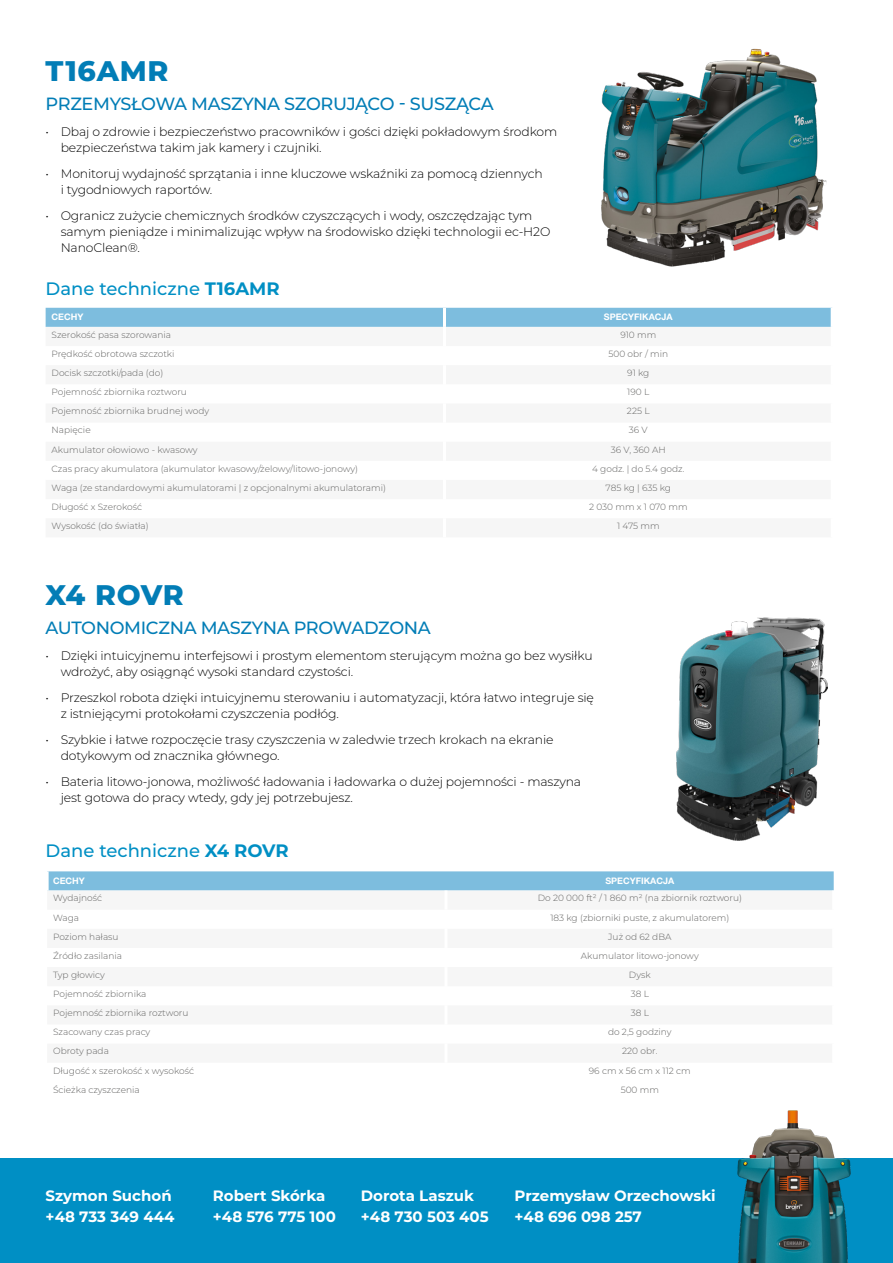
<style>
.page{position:relative;width:893px;height:1263px;background:#fff}
.page>*{position:absolute;margin:0;border:0;box-sizing:border-box;transform-origin:0 0}
.t1{font:800 28.35px "Montserrat";letter-spacing:.025em;color:#027db6}
.t2{font:500 18px "Montserrat";color:#008fc4}
.t3{font:500 17.7px "Montserrat";letter-spacing:-.02em;color:#027db6}
.t4{font:700 15px/21px "Montserrat";color:#fff}
.t5{font:300 12.45px/15.9px "Montserrat";letter-spacing:-.01em;color:#000}
.t6{font:300 9px "Montserrat";color:#616160}
.t7{font:700 9px "Helvetica Neue LT Pro";color:#fff}
.s1{font-weight:700}
</style>
<div class="page">
<div style="left:0;top:1159px;width:893px;height:104px;background:#008fc4"></div>
<div style="left:46px;top:308px;width:785px;height:19px;background:#7dbdde"></div>
<hr style="left:443px;top:308px;width:3px;height:19px;background:#fff">
<div style="left:49px;top:871px;width:785px;height:19px;background:#7dbdde"></div>
<svg style="left:47px;top:890px;width:785px;height:1px"></svg>
<hr style="left:444px;top:890px;width:3px;height:20px;background:#fff">
<img style="left:601px;top:48px;width:226px;height:219px">
<img style="left:676px;top:617px;width:151px;height:223px">
<img style="left:723px;top:1111px;width:127px;height:152px">
<h1 class="t1" style="left:46px;top:50px;width:124px">T16AMR</h1>
<h3 class="t3" style="left:46px;top:91px;width:450px">PRZEMYSŁOWA MASZYNA SZORUJĄCO - SUSZĄCA</h3>
<p class="t5" style="left:61px;top:123px;width:498px;text-indent:-15px">• Dbaj o zdrowie i bezpieczeństwo pracowników i gości dzięki pokładowym środkom bezpieczeństwa takim jak kamery i czujniki.</p>
<p class="t5" style="left:61px;top:165px;width:484px;text-indent:-15px">• Monitoruj wydajność sprzątania i inne kluczowe wskaźniki za pomocą dziennych i tygodniowych raportów.</p>
<p class="t5" style="left:61px;top:207px;width:491px;text-indent:-15px">• Ogranicz zużycie chemicznych środków czyszczących i wody, oszczędzając tym samym pieniądze i minimalizując wpływ na środowisko dzięki technologii ec-H2O<br>NanoClean®.</p>
<h2 class="t2" style="left:46px;top:276px;width:235px">Dane techniczne <span class="s1">T16AMR</span></h2>
<p class="t7" style="left:52px;top:311px;width:33px">CECHY</p>
<p class="t7" style="left:604px;top:311px;width:70px">SPECYFIKACJA</p>
<p class="t6" style="left:52px;top:328px;width:121px">Szerokość pasa szorowania</p>
<p class="t6" style="left:620px;top:328px;width:37px">910 mm</p>
<p class="t6" style="left:52px;top:348px;width:124px">Prędkość obrotowa szczotki</p>
<p class="t6" style="left:608px;top:348px;width:61px">500 obr / min</p>
<p class="t6" style="left:52px;top:367px;width:113px">Docisk szczotki/pada (do)</p>
<p class="t6" style="left:627px;top:367px;width:24px">91 kg</p>
<p class="t6" style="left:52px;top:386px;width:137px">Pojemność zbiornika roztworu</p>
<p class="t6" style="left:627px;top:386px;width:24px">190 L</p>
<p class="t6" style="left:52px;top:405px;width:159px">Pojemność zbiornika brudnej wody</p>
<p class="t6" style="left:627px;top:405px;width:24px">225 L</p>
<p class="t6" style="left:52px;top:424px;width:41px">Napięcie</p>
<p class="t6" style="left:629px;top:424px;width:20px">36 V</p>
<p class="t6" style="left:52px;top:443px;width:147px">Akumulator ołowiowo - kwasowy</p>
<p class="t6" style="left:611px;top:443px;width:57px">36 V, 360 AH</p>
<p class="t6" style="left:52px;top:462px;width:308px">Czas pracy akumulatora (akumulator kwasowy/żelowy/litowo-jonowy)</p>
<p class="t6" style="left:592px;top:462px;width:94px">4 godz. | do 5.4 godz.</p>
<p class="t6" style="left:52px;top:481px;width:336px">Waga (ze standardowymi akumulatorami | z opcjonalnymi akumulatorami)</p>
<p class="t6" style="left:606px;top:481px;width:67px">785 kg | 635 kg</p>
<p class="t6" style="left:52px;top:501px;width:92px">Długość x Szerokość</p>
<p class="t6" style="left:589px;top:501px;width:100px">2 030 mm x 1 070 mm</p>
<p class="t6" style="left:52px;top:520px;width:99px">Wysokość (do światła)</p>
<p class="t6" style="left:617px;top:520px;width:44px">1 475 mm</p>
<h1 class="t1" style="left:46px;top:574px;width:140px">X4 ROVR</h1>
<h3 class="t3" style="left:46px;top:616px;width:387px">AUTONOMICZNA MASZYNA PROWADZONA</h3>
<p class="t5" style="left:61px;top:648px;width:534px;text-indent:-15px">• Dzięki intuicyjnemu interfejsowi i prostym elementom sterującym można go bez wysiłku wdrożyć, aby osiągnąć wysoki standard czystości.</p>
<p class="t5" style="left:61px;top:689px;width:535px;text-indent:-15px">• Przeszkol robota dzięki intuicyjnemu sterowaniu i automatyzacji, która łatwo integruje się z istniejącymi protokołami czyszczenia podłóg.</p>
<p class="t5" style="left:61px;top:731px;width:494px;text-indent:-15px">• Szybkie i łatwe rozpoczęcie trasy czyszczenia w zaledwie trzech krokach na ekranie dotykowym od znacznika głównego.</p>
<p class="t5" style="left:61px;top:773px;width:522px;text-indent:-15px">• Bateria litowo-jonowa, możliwość ładowania i ładowarka o dużej pojemności - maszyna jest gotowa do pracy wtedy, gdy jej potrzebujesz.</p>
<h2 class="t2" style="left:46px;top:838px;width:245px">Dane techniczne <span class="s1">X4 ROVR</span></h2>
<p class="t7" style="left:53px;top:875px;width:33px">CECHY</p>
<p class="t7" style="left:605px;top:875px;width:70px">SPECYFIKACJA</p>
<p class="t6" style="left:53px;top:892px;width:51px">Wydajność</p>
<p class="t6" style="left:538px;top:892px;width:206px">Do 20 000 ft² / 1 860 m² (na zbiornik roztworu)</p>
<p class="t6" style="left:53px;top:911px;width:28px">Waga</p>
<p class="t6" style="left:550px;top:911px;width:180px">183 kg (zbiorniki puste, z akumulatorem)</p>
<p class="t6" style="left:53px;top:930px;width:67px">Poziom hałasu</p>
<p class="t6" style="left:608px;top:930px;width:65px">Już od 62 dBA</p>
<p class="t6" style="left:53px;top:949px;width:70px">Źródło zasilania</p>
<p class="t6" style="left:581px;top:949px;width:119px">Akumulator litowo-jonowy</p>
<p class="t6" style="left:53px;top:969px;width:53px">Typ głowicy</p>
<p class="t6" style="left:629px;top:969px;width:23px">Dysk</p>
<p class="t6" style="left:53px;top:988px;width:95px">Pojemność zbiornika</p>
<p class="t6" style="left:631px;top:988px;width:20px">38 L</p>
<p class="t6" style="left:53px;top:1007px;width:137px">Pojemność zbiornika roztworu</p>
<p class="t6" style="left:631px;top:1007px;width:20px">38 L</p>
<p class="t6" style="left:53px;top:1026px;width:99px">Szacowany czas pracy</p>
<p class="t6" style="left:608px;top:1026px;width:65px">do 2,5 godziny</p>
<p class="t6" style="left:53px;top:1045px;width:57px">Obroty pada</p>
<p class="t6" style="left:622px;top:1045px;width:37px">220 obr.</p>
<p class="t6" style="left:53px;top:1064px;width:142px">Długość x szerokość x wysokość</p>
<p class="t6" style="left:589px;top:1064px;width:103px">96 cm x 56 cm x 112 cm</p>
<p class="t6" style="left:53px;top:1083px;width:88px">Ścieżka czyszczenia</p>
<p class="t6" style="left:621px;top:1083px;width:40px">500 mm</p>
<p class="t4" style="left:46px;top:1184px;width:130px">Szymon Suchoń +48 733 349 444</p>
<p class="t4" style="left:213px;top:1184px;width:124px">Robert Skórka +48 576 775 100</p>
<p class="t4" style="left:514px;top:1184px;width:203px">Przemysław Orzechowski +48 696 098 257</p>
<p class="t4" style="left:361px;top:1184px;width:129px">Dorota Laszuk +48 730 503 405</p>
</div>
